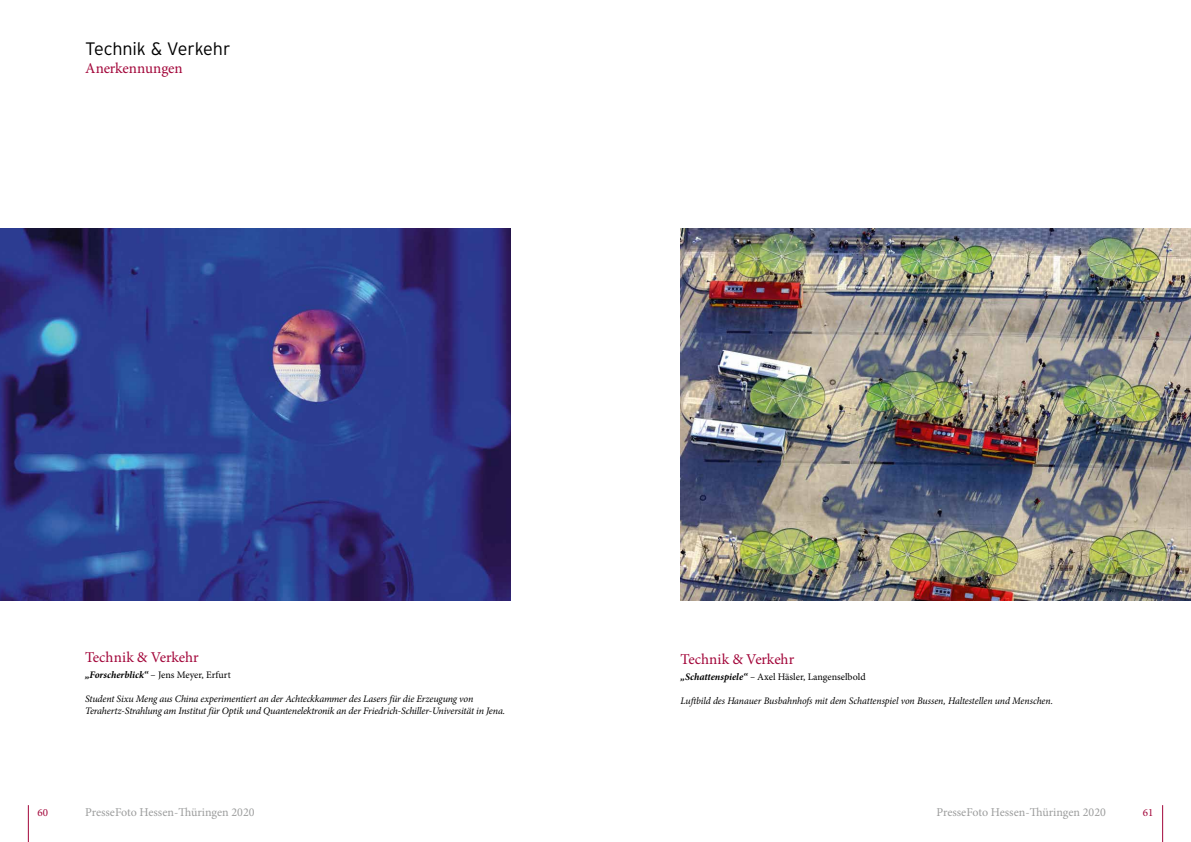
<style>
.page{position:relative;width:1191px;height:842px;background:#fff}
.page>*{position:absolute;margin:0;border:0;box-sizing:border-box;transform-origin:0 0}
.t1{font:300 18px "Interstate";letter-spacing:-.01em;color:#000}
.t2{font:15px "Minion Pro";letter-spacing:-.005em;color:#a20539}
.t3{font:12px "Minion Pro";color:#9c9d9d}
.t4{font:11px "Minion Pro";color:#a20539}
.t5{font:italic 10px/12px "Minion Pro";letter-spacing:-.015em;color:#000}
.t6{font:10px "Minion Pro";letter-spacing:-.005em;color:#000}
.s1{font-weight:700;font-style:italic}
.s2{font-style:italic}
</style>
<div class="page">
<hr style="left:28px;top:805px;width:1px;height:37px;background:#a20539">
<hr style="left:1162px;top:805px;width:1px;height:37px;background:#a20539">
<img style="left:0;top:228px;width:510px;height:372px">
<img style="left:680px;top:228px;width:511px;height:372px">
<h1 class="t1" style="left:85px;top:39px;width:147px">Technik &amp; Verkehr</h1>
<h2 class="t2" style="left:85px;top:59px;width:99px">Anerkennungen</h2>
<h2 class="t2" style="left:85px;top:647px;width:115px">Technik &amp; Verkehr</h2>
<p class="t6" style="left:85px;top:668px;width:147px"><span class="s1">„Forscherblick“</span> – Jens Meyer, Erfurt</p>
<p class="t5" style="left:85px;top:693px;width:421px">Student Sixu Meng aus China experimentiert an der Achteckkammer des Lasers für die Erzeugung von<br>Terahertz-Strahlung am Institut für Optik und Quantenelektronik an der Friedrich-Schiller-Universität in Jena.</p>
<h2 class="t2" style="left:680px;top:649px;width:115px">Technik &amp; Verkehr</h2>
<p class="t6" style="left:680px;top:670px;width:186px"><span class="s1">„Schattenspiele“</span> <span class="s2">–</span> Axel Häsler, Langenselbold</p>
<p class="t5" style="left:680px;top:695px;width:374px">Luftbild des Hanauer Busbahnhofs mit dem Schattenspiel von Bussen, Haltestellen und Menschen.</p>
<p class="t4" style="left:38px;top:805px;width:12px">60</p>
<p class="t3" style="left:85px;top:804px;width:171px">PresseFoto Hessen-Thüringen 2020</p>
<p class="t3" style="left:936px;top:804px;width:171px">PresseFoto Hessen-Thüringen 2020</p>
<p class="t4" style="left:1142px;top:805px;width:12px">61</p>
</div>
